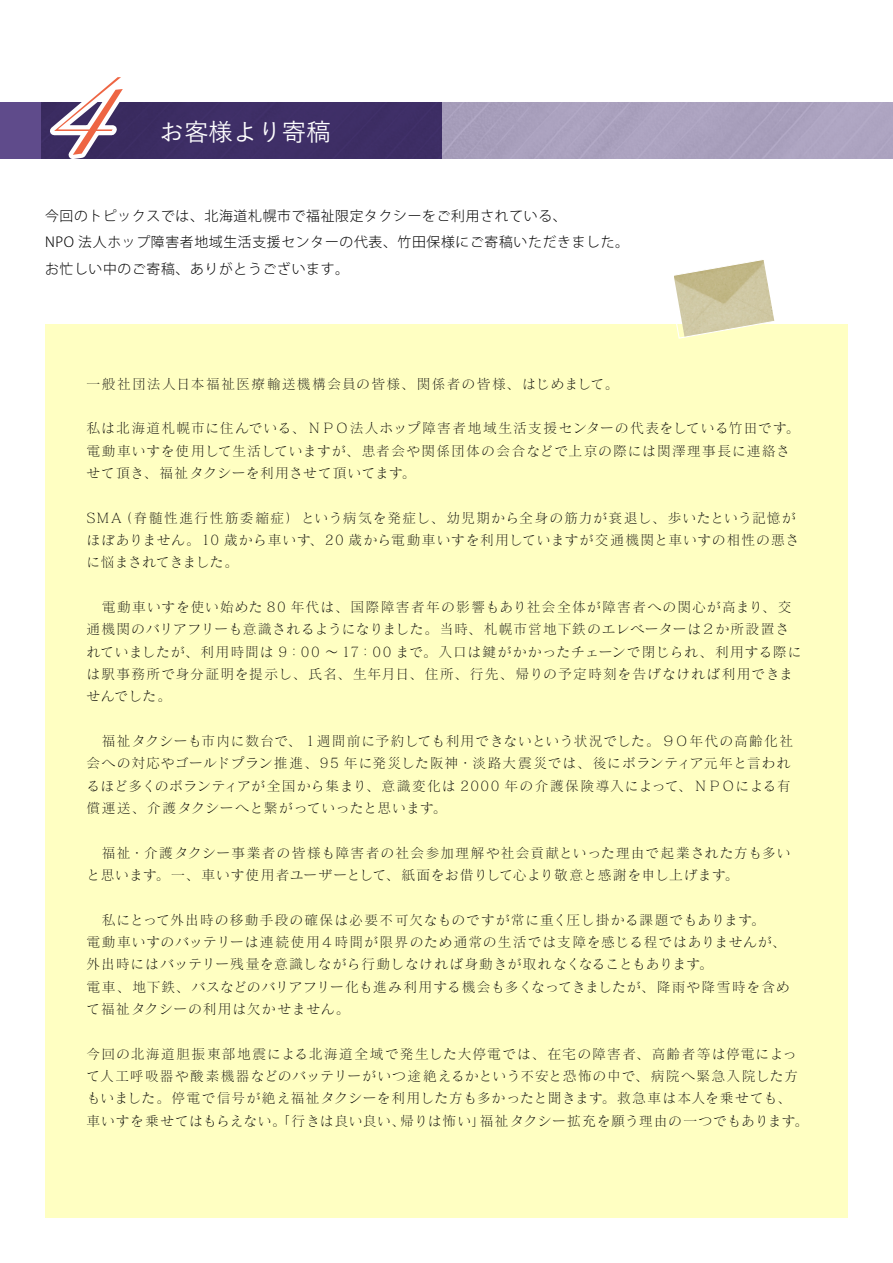
<style>
.page{position:relative;width:893px;height:1263px;background:#fff}
.page>*{position:absolute;margin:0;border:0;box-sizing:border-box;transform-origin:0 0}
.t1{font:127.5px "Snell Roundhand";color:#ee6543}
.t2{font:500 24.45px "Yu Go";color:#fff}
.t3{font:13.8px/22.4px "Matisse Pro L";letter-spacing:.06em;color:#000}
.t4{font:300 13.8px "Koz Go Pro";letter-spacing:.05em;color:#000}
.t5{font:13.8px "Matisse Pro L";letter-spacing:.035em;color:#000}
.t6{font:13.8px "Matisse Pro L";letter-spacing:.08em;color:#000}
.t7{font:13.8px "Matisse Pro L";letter-spacing:.09em;color:#000}
.t8{font:13.8px "Matisse Pro L";letter-spacing:.04em;color:#000}
</style>
<div class="page">
<svg style="left:0;top:102px;width:442px;height:57px;background:#413069"></svg>
<svg style="left:31px;top:102px;width:114px;height:57px"></svg>
<div style="left:45px;top:325px;width:802px;height:893px;background:#ffffc2"></div>
<svg style="left:668px;top:260px;width:112px;height:79px"></svg>
<p class="t1" style="left:44px;top:12px;width:65px">4</p>
<p class="t2" style="left:160px;top:109px;width:173px">お客様より寄稿</p>
<p class="t4" style="left:45px;top:207px;width:523px">今回のトピックスでは、北海道札幌市で福祉限定タクシーをご利用されている、</p>
<p class="t4" style="left:45px;top:233px;width:585px">NPO 法人ホップ障害者地域生活支援センターの代表、竹田保様にご寄稿いただきました。</p>
<p class="t4" style="left:45px;top:260px;width:306px">お忙しい中のご寄稿、ありがとうございます。</p>
<p class="t7" style="left:86px;top:375px;width:533px">一般社団法人日本福祉医療輸送機構会員の皆様、関係者の皆様、はじめまして。</p>
<p class="t3" style="left:86px;top:417px;width:715px">私は北海道札幌市に住んでいる、ＮＰＯ法人ホップ障害者地域生活支援センターの代表をしている竹田です。</p>
<p class="t3" style="left:86px;top:439px;width:705px">電動車いすを使用して生活していますが、患者会や関係団体の会合などで上京の際には関澤理事長に連絡させて頂き、福祉タクシーを利用させて頂いてます。</p>
<p class="t3" style="left:86px;top:506px;width:714px">SM （A 脊髄性進行性筋委縮症）という病気を発症し、幼児期から全身の筋力が衰退し、歩いたという記憶がほぼありません。10 歳から車いす、20 歳から電動車いすを利用していますが交通機関と車いすの相性の悪さに悩まされてきました。</p>
<p class="t3" style="left:86px;top:595px;width:717px">　電動車いすを使い始めた 80 年代は、国際障害者年の影響もあり社会全体が障害者への関心が高まり、交通機関のバリアフリーも意識されるようになりました。当時、札幌市営地下鉄のエレベーターは２か所設置されていましたが、利用時間は 9：00 ～ 17：00 まで。入口は鍵がかかったチェーンで閉じられ、利用する際には駅事務所で身分証明を提示し、氏名、生年月日、住所、行先、帰りの予定時刻を告げなければ利用できませんでした。</p>
<p class="t3" style="left:86px;top:729px;width:708px">　福祉タクシーも市内に数台で、１週間前に予約しても利用できないという状況でした。９０年代の高齢化社会への対応やゴールドプラン推進、95 年に発災した阪神・淡路大震災では、後にボランティア元年と言われるほど多くのボランティアが全国から集まり、意識変化は 2000 年の介護保険導入によって、ＮＰＯによる有償運送、介護タクシーへと繋がっていったと思います。</p>
<p class="t3" style="left:86px;top:841px;width:706px">　福祉・介護タクシー事業者の皆様も障害者の社会参加理解や社会貢献といった理由で起業された方も多いと思います。一、車いす使用者ユーザーとして、紙面をお借りして心より敬意と感謝を申し上げます。</p>
<p class="t3" style="left:86px;top:908px;width:680px">　私にとって外出時の移動手段の確保は必要不可欠なものですが常に重く圧し掛かる課題でもあります。</p>
<p class="t3" style="left:86px;top:930px;width:701px">電動車いすのバッテリーは連続使用４時間が限界のため通常の生活では支障を感じる程ではありませんが、</p>
<p class="t5" style="left:86px;top:955px;width:628px">外出時にはバッテリー残量を意識しながら行動しなければ身動きが取れなくなることもあります。</p>
<p class="t3" style="left:86px;top:975px;width:705px">電車、地下鉄、バスなどのバリアフリー化も進み利用する機会も多くなってきましたが、降雨や降雪時を含めて福祉タクシーの利用は欠かせません。</p>
<p class="t6" style="left:86px;top:1045px;width:712px">今回の北海道胆振東部地震による北海道全域で発生した大停電では、在宅の障害者、高齢者等は停電によっ</p>
<p class="t3" style="left:86px;top:1064px;width:713px">て人工呼吸器や酸素機器などのバッテリーがいつ途絶えるかという不安と恐怖の中で、病院へ緊急入院した方</p>
<p class="t3" style="left:86px;top:1086px;width:707px">もいました。停電で信号が絶え福祉タクシーを利用した方も多かったと聞きます。救急車は本人を乗せても、</p>
<p class="t8" style="left:480px;top:1112px;width:330px">福祉タクシー拡充を願う理由の一つでもあります。</p>
<p class="t5" style="left:86px;top:1112px;width:321px">車いすを乗せてはもらえない。「行きは良い良い、</p>
<p class="t3" style="left:400px;top:1109px;width:87px">帰りは怖い」</p>
</div>
